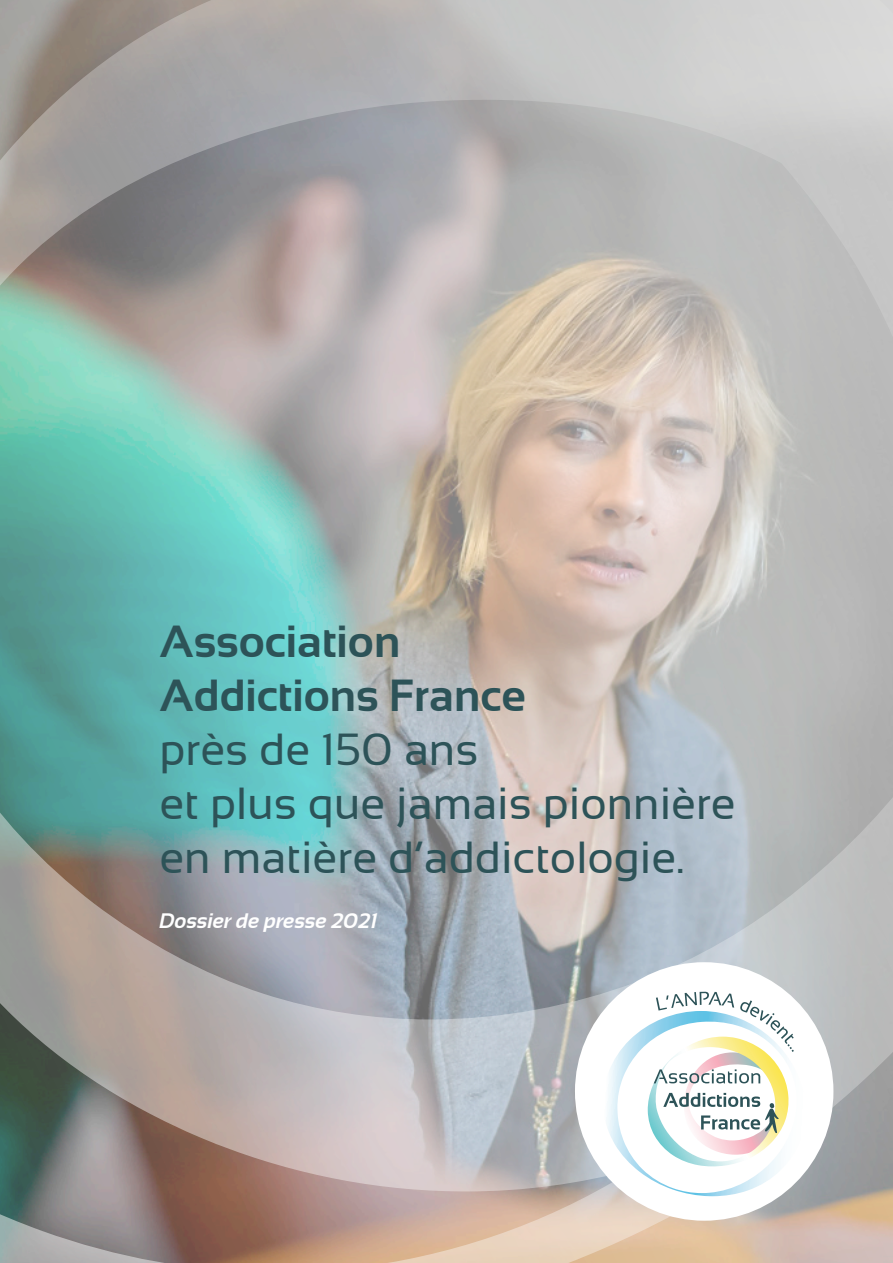
<style>
.page{position:relative;width:893px;height:1263px;background:#fff}
.page>*{position:absolute;margin:0;border:0;box-sizing:border-box;transform-origin:0 0}
.t1{font:45px/54px "Sansation";color:#2d5358}
.t2{font:700 45px "Sansation";color:#2d5358}
.t3{font:italic 700 21px "Sansation";color:#fff}
</style>
<div class="page">
<img style="left:0;top:0;width:893px;height:1263px">
<div style="left:575px;top:962px;width:258px;height:259px;background:#fff;border-radius:50%"></div>
<svg style="left:603px;top:992px;width:203px;height:204px"></svg>
<p class="t2" style="left:159px;top:616px;width:243px">Association</p>
<p class="t2" style="left:159px;top:670px;width:368px">Addictions France</p>
<p class="t1" style="left:159px;top:722px;width:321px">près de 150 ans</p>
<p class="t1" style="left:159px;top:776px;width:578px">et plus que jamais pionnière en matière d’addictologie.</p>
<p class="t3" style="left:159px;top:909px;width:220px">Dossier de presse 2021</p>
</div>
